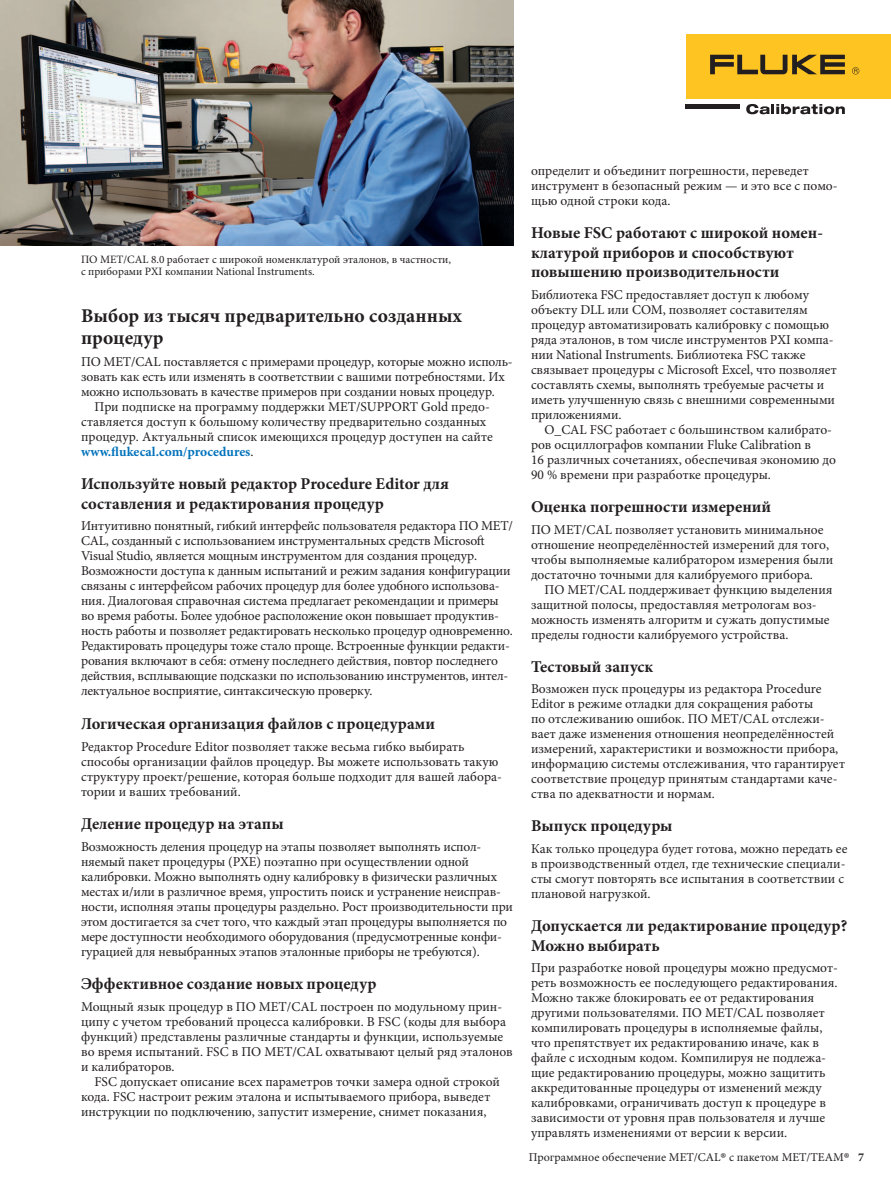
<style>
.page{position:relative;width:891px;height:1188px;background:#fff}
.page>*{position:absolute;margin:0;border:0;box-sizing:border-box;transform-origin:0 0}
.t1{font:700 19.5px/22.5px "Minion Pro";color:#231f20}
.t2{font:700 16.5px/19.5px "Minion Pro";color:#231f20}
.t3{font:13.5px/15px "Minion Pro";letter-spacing:-.005em;color:#231f20}
.t4{font:700 13.5px "Minion Pro";letter-spacing:.005em;color:#0072bc}
.t5{font:12px "Minion Pro";color:#231f20}
.t6{font:11.25px/12px "Minion Pro";color:#231f20}
.s1{font-weight:400;color:#231f20}
.s2{font-size:18px}
.s3{font-weight:700}
</style>
<div class="page">
<div style="left:686px;top:35px;width:205px;height:64px;background:#fec422"></div>
<svg style="left:710px;top:55px;width:135px;height:19px"></svg>
<svg style="left:852px;top:67px;width:7px;height:7px"></svg>
<svg style="left:746px;top:104px;width:99px;height:10px"></svg>
<div style="left:686px;top:104px;width:54px;height:5px;background:#231f20"></div>
<img style="left:0;top:0;width:513px;height:246px">
<p class="t6" style="left:81px;top:254px;width:372px">ПО MET/CAL 8.0 работает с широкой номенклатурой эталонов, в частности, с приборами PXI компании National Instruments.</p>
<h1 class="t1" style="left:81px;top:304px;width:383px">Выбор из тысяч предварительно созданных процедур</h1>
<p class="t3" style="left:81px;top:354px;width:433px">ПО MET/CAL поставляется с примерами процедур, которые можно исполь-</p>
<p class="t3" style="left:81px;top:369px;width:425px">зовать как есть или изменять в соответствии с вашими потребностями. Их</p>
<p class="t3" style="left:81px;top:384px;width:416px">можно использовать в качестве примеров при создании новых процедур.</p>
<p class="t3" style="left:94px;top:399px;width:397px">При подписке на программу поддержки MET/SUPPORT Gold предо-</p>
<p class="t3" style="left:81px;top:414px;width:407px">ставляется доступ к большому количеству предварительно созданных</p>
<p class="t3" style="left:81px;top:429px;width:413px">процедур. Актуальный список имеющихся процедур доступен на сайте</p>
<p class="t4" style="left:81px;top:442px;width:174px">www.flukecal.com/procedures<span class="s1">.</span></p>
<p class="t2" style="left:81px;top:474px;width:369px">Используйте новый редактор Procedure Editor для составления и редактирования процедур</p>
<p class="t3" style="left:81px;top:519px;width:433px">Интуитивно понятный, гибкий интерфейс пользователя редактора ПО MET/ CAL, созданный с использованием инструментальных средств Microsoft Visual Studio, является мощным инструментом для создания процедур.<br>Возможности доступа к данным испытаний и режим задания конфигурации связаны с интерфейсом рабочих процедур для более удобного использова&shy;ния. Диалоговая справочная система предлагает рекомендации и примеры во время работы. Более удобное расположение окон повышает продуктив&shy;ность работы и позволяет редактировать несколько процедур одновременно.<br>Редактировать процедуры тоже стало проще. Встроенные функции редакти&shy;рования включают в себя: отмену последнего действия, повтор последнего действия, всплывающие подсказки по использованию инструментов, интел&shy;лектуальное восприятие, синтаксическую проверку.</p>
<p class="t2" style="left:81px;top:714px;width:356px">Логическая организация файлов с процедурами</p>
<p class="t3" style="left:81px;top:739px;width:422px">Редактор Procedure Editor позволяет также весьма гибко выбирать способы организации файлов процедур. Вы можете использовать такую структуру проект/решение, которая больше подходит для вашей лабора&shy;тории и ваших требований.</p>
<p class="t2" style="left:81px;top:814px;width:204px">Деление процедур на этапы</p>
<p class="t3" style="left:81px;top:839px;width:434px">Возможность деления процедур на этапы позволяет выполнять испол&shy;няемый пакет процедуры (PXE) поэтапно при осуществлении одной калибровки. Можно выполнять одну калибровку в физически различных местах и/или в различное время, упростить поиск и устранение неисправ&shy;ности, исполняя этапы процедуры раздельно. Рост производительности при этом достигается за счет того, что каждый этап процедуры выполняется по мере доступности необходимого оборудования (предусмотренные конфи&shy;гурацией для невыбранных этапов эталонные приборы не требуются).</p>
<p class="t2" style="left:81px;top:974px;width:297px">Эффективное создание новых процедур</p>
<p class="t3" style="left:81px;top:999px;width:433px">Мощный язык процедур в ПО MET/CAL построен по модульному прин&shy;ципу с учетом требований процесса калибровки. В FSC (коды для выбора функций) представлены различные стандарты и функции, используемые во время испытаний. FSC в ПО MET/CAL охватывают целый ряд эталонов и калибраторов.</p>
<p class="t3" style="left:81px;top:1074px;width:420px;text-indent:14px">FSC допускает описание всех параметров точки замера одной строкой кода. FSC настроит режим эталона и испытываемого прибора, выведет инструкции по подключению, запустит измерение, снимет показания,</p>
<p class="t3" style="left:531px;top:163px;width:308px">определит и объединит погрешности, переведет инструмент в безопасный режим — и это все с помо&shy;щью одной строки кода.</p>
<p class="t2" style="left:531px;top:223px;width:294px">Новые FSC работают с широкой номен&shy;клатурой приборов и способствуют повышению производительности</p>
<p class="t3" style="left:531px;top:287px;width:307px">Библиотека FSC предоставляет доступ к любому объекту DLL или COM, позволяет составителям процедур автоматизировать калибровку с помощью ряда эталонов, в том числе инструментов PXI компа&shy;нии National Instruments. Библиотека FSC также связывает процедуры с Microsoft Excel, что позволяет составлять схемы, выполнять требуемые расчеты и иметь улучшенную связь с внешними современными приложениями.</p>
<p class="t3" style="left:531px;top:422px;width:307px;text-indent:14px">O_CAL FSC работает с большинством калибрато&shy;ров осциллографов компании Fluke Calibration в<br>16 различных сочетаниях, обеспечивая экономию до 90 % времени при разработке процедуры.</p>
<p class="t2" style="left:531px;top:497px;width:242px">Оценка погрешности измерений</p>
<p class="t3" style="left:531px;top:522px;width:304px">ПО MET/CAL позволяет установить минимальное отношение неопределённостей измерений для того, чтобы выполняемые калибратором измерения были достаточно точными для калибруемого прибора.</p>
<p class="t3" style="left:531px;top:582px;width:303px;text-indent:14px">ПО MET/CAL поддерживает функцию выделения защитной полосы, предоставляя метрологам воз&shy;можность изменять алгоритм и сужать допустимые пределы годности калибруемого устройства.</p>
<p class="t2" style="left:531px;top:656px;width:124px">Тестовый запуск</p>
<p class="t3" style="left:531px;top:682px;width:316px">Возможен пуск процедуры из редактора Procedure Editor в режиме отладки для сокращения работы<br>по отслеживанию ошибок. ПО MET/CAL отслежи&shy;вает даже изменения отношения неопределённостей измерений, характеристики и возможности прибора, информацию системы отслеживания, что гарантирует соответствие процедур принятым стандартами каче&shy;ства по адекватности и нормам.</p>
<p class="t2" style="left:531px;top:816px;width:143px">Выпуск процедуры</p>
<p class="t3" style="left:531px;top:841px;width:318px">Как только процедура будет готова, можно передать ее в производственный отдел, где технические специали&shy;сты смогут повторять все испытания в соответствии с плановой нагрузкой.</p>
<p class="t2" style="left:531px;top:916px;width:318px">Допускается ли редактирование процедур?<br>Можно выбирать</p>
<p class="t3" style="left:531px;top:961px;width:309px">При разработке новой процедуры можно предусмот&shy;реть возможность ее последующего редактирования.<br>Можно также блокировать ее от редактирования другими пользователями. ПО MET/CAL позволяет компилировать процедуры в исполняемые файлы, что препятствует их редактированию иначе, как в файле с исходным кодом. Компилируя не подлежа&shy;щие редактированию процедуры, можно защитить аккредитованные процедуры от изменений между калибровками, ограничивать доступ к процедуре в зависимости от уровня прав пользователя и лучше управлять изменениями от версии к версии.</p>
<p class="t5" style="left:529px;top:1149px;width:337px">Программное обеспечение MET/CAL<span class="s2">®</span> с пакетом MET/TEAM<span class="s2">®</span> <span class="s3">7</span></p>
</div>
